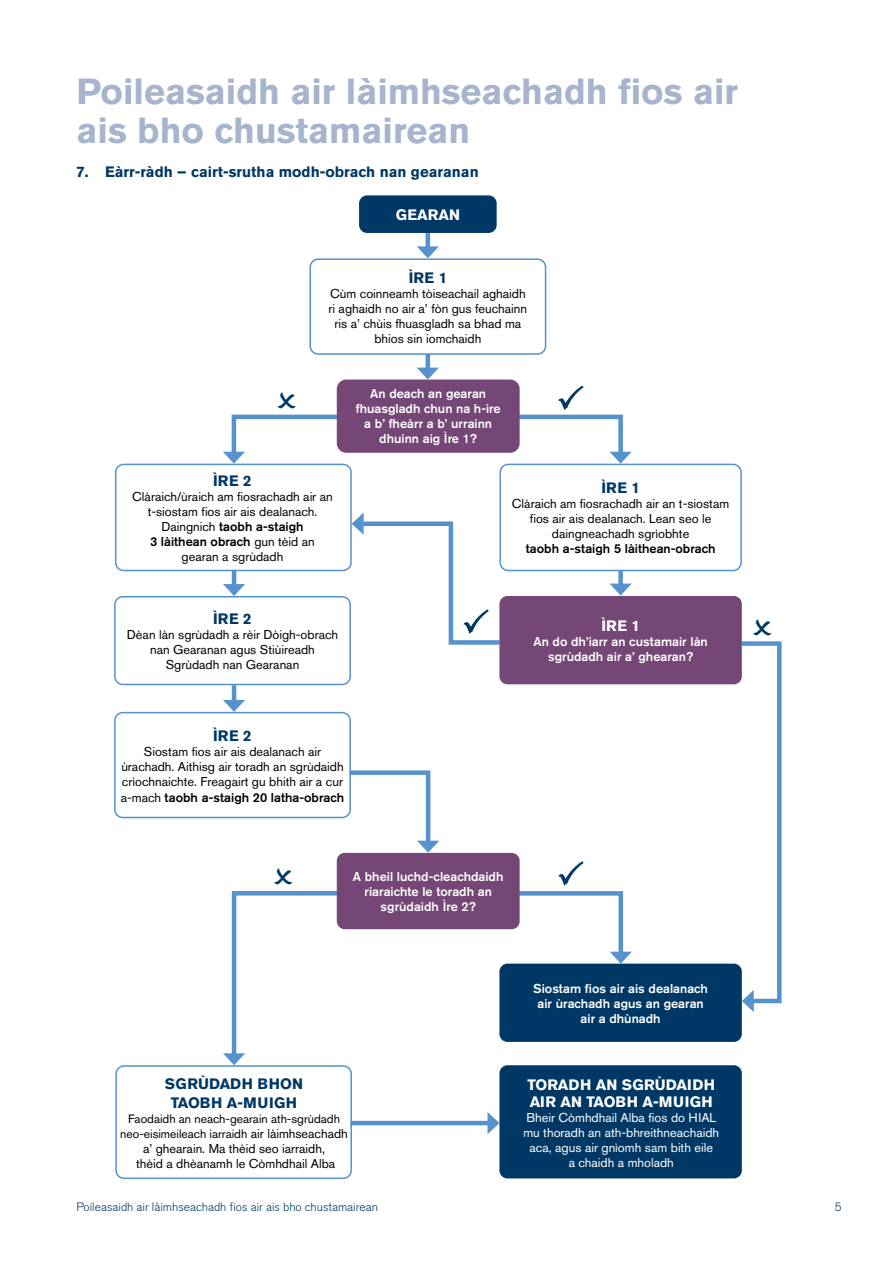
<style>
.page{position:relative;width:893px;height:1263px;background:#fff}
.page>*{position:absolute;margin:0;border:0;box-sizing:border-box;transform-origin:0 0}
.t1{font:700 36px/39px "Akzidenz Grotesk Std";color:#a7b4ce}
.t2{font:700 15px "Akzidenz Grotesk Std";color:#003865}
.t3{font:700 15px/17.2px "Akzidenz Grotesk Std";color:#fff}
.t4{font:700 15px/18.8px "Akzidenz Grotesk Std";letter-spacing:.02em;color:#003865;text-align:center}
.t5{font:12.75px/15px "Akzidenz Grotesk Std";color:#000;text-align:center}
.t6{font:500 12.75px/15px "Akzidenz Grotesk Std";color:#fff;text-align:center}
.t7{font:12.75px/15px "Akzidenz Grotesk Std";color:#fff;text-align:center}
.t8{font:500 12.75px "Akzidenz Grotesk Std";color:#000}
.t9{font:12.15px/15px "Akzidenz Grotesk Std";color:#000;text-align:center}
.t10{font:300 12px "Akzidenz Grotesk Std";color:#003865}
.s1{font-weight:500}
.s2{font-weight:400}
.s3{font-size:12.75px}
</style>
<div class="page">
<hr style="left:350px;top:1121px;width:142px;height:4px;background:#5692ce">
<svg style="left:487px;top:1112px;width:12px;height:22px"></svg>
<svg style="left:345px;top:770px;width:94px;height:83px"></svg>
<hr style="left:232px;top:570px;width:4px;height:18px;background:#5692ce">
<svg style="left:223px;top:584px;width:22px;height:12px"></svg>
<hr style="left:232px;top:685px;width:4px;height:19px;background:#5692ce">
<svg style="left:223px;top:700px;width:22px;height:12px"></svg>
<hr style="left:426px;top:233px;width:4px;height:18px;background:#5692ce">
<svg style="left:417px;top:246px;width:22px;height:12px"></svg>
<hr style="left:426px;top:354px;width:4px;height:18px;background:#5692ce">
<svg style="left:417px;top:368px;width:22px;height:11px"></svg>
<div style="left:618px;top:570px;width:5px;height:18px;background:#5692ce"></div>
<svg style="left:610px;top:584px;width:22px;height:11px"></svg>
<div style="left:309px;top:258px;width:237px;height:97px;border:2px solid #5692ce;border-radius:8px"></div>
<div style="left:115px;top:464px;width:237px;height:107px;border:2px solid #5692ce;border-radius:8px"></div>
<div style="left:114px;top:596px;width:237px;height:89px;border:2px solid #5692ce;border-radius:8px"></div>
<div style="left:337px;top:853px;width:183px;height:76px;background:#754776;border-radius:8px"></div>
<div style="left:114px;top:712px;width:237px;height:106px;border:2px solid #5692ce;border-radius:8px"></div>
<div style="left:499px;top:464px;width:243px;height:107px;border:2px solid #5692ce;border-radius:8px"></div>
<div style="left:499px;top:596px;width:243px;height:88px;background:#754776;border-radius:8px"></div>
<div style="left:499px;top:963px;width:243px;height:79px;background:#003865;border-radius:8px"></div>
<div style="left:115px;top:1065px;width:237px;height:114px;border:2px solid #5692ce;border-radius:8px"></div>
<div style="left:499px;top:1065px;width:243px;height:113px;background:#003865;border-radius:8px"></div>
<div style="left:359px;top:195px;width:138px;height:38px;background:#003865;border-radius:8px"></div>
<div style="left:338px;top:381px;width:180px;height:70px;background:#754776;border-radius:8px"></div>
<div style="left:337px;top:379px;width:183px;height:74px;border:3px solid #754776;border-radius:8px"></div>
<svg style="left:494px;top:385px;width:138px;height:79px"></svg>
<svg style="left:352px;top:513px;width:152px;height:134px"></svg>
<svg style="left:468px;top:861px;width:164px;height:102px"></svg>
<svg style="left:223px;top:392px;width:139px;height:72px"></svg>
<svg style="left:737px;top:618px;width:45px;height:394px"></svg>
<svg style="left:223px;top:867px;width:125px;height:198px"></svg>
<h1 class="t1" style="left:77px;top:72px;width:663px">Poileasaidh air làimhseachadh fios air ais bho chustamairean</h1>
<p class="t2" style="left:77px;top:163px;width:404px">7. Eàrr-ràdh – cairt-srutha modh-obrach nan gearanan</p>
<p class="t3" style="left:396px;top:206px;width:66px">GEARAN</p>
<p class="t2" style="left:409px;top:269px;width:40px">ÌRE 1</p>
<p class="t5" style="left:329px;top:286px;width:200px">Cùm coinneamh tòiseachail aghaidh ri aghaidh no air a’ fòn gus feuchainn ris a’ chùis fhuasgladh sa bhad ma bhios sin iomchaidh</p>
<p class="t2" style="left:213px;top:472px;width:40px">ÌRE 2</p>
<p class="t5" style="left:132px;top:489px;width:202px">Clàraich/ùraich am fiosrachadh air an t-siostam fios air ais dealanach.<br>Daingnich <span class="s1">taobh a-staigh<br>3 làithean obrach</span> gun tèid an gearan a sgrùdadh</p>
<p class="t6" style="left:356px;top:385px;width:147px">An deach an gearan fhuasgladh chun na h-ìre a b’ fheàrr a b’ urrainn dhuinn aig Ìre 1?</p>
<p class="t2" style="left:601px;top:479px;width:40px">ÌRE 1</p>
<p class="t5" style="left:512px;top:496px;width:219px">Clàraich am fiosrachadh air an t-siostam fios air ais dealanach. Lean seo le daingneachadh sgrìobhte</p>
<p class="t8" style="left:526px;top:541px;width:191px">taobh a-staigh 5 làithean-obrach</p>
<p class="t2" style="left:213px;top:610px;width:40px">ÌRE 2</p>
<p class="t5" style="left:127px;top:627px;width:213px">Dèan làn sgrùdadh a rèir Dòigh-obrach nan Gearanan agus Stiùireadh<br>Sgrùdadh nan Gearanan</p>
<p class="t3" style="left:601px;top:617px;width:40px">ÌRE 1</p>
<p class="t6" style="left:533px;top:633px;width:176px">An do dh’iarr an custamair làn sgrùdadh air a’ ghearan?</p>
<p class="t2" style="left:213px;top:727px;width:40px">ÌRE 2</p>
<p class="t5" style="left:121px;top:744px;width:224px">Siostam fios air ais dealanach air ùrachadh. Aithisg air toradh an sgrùdaidh crìochnaichte. Freagairt gu bhith air a cur</p>
<p class="t8" style="left:121px;top:790px;width:225px"><span class="s2">a-mach</span> taobh a-staigh 20 latha-obrach</p>
<p class="t6" style="left:353px;top:869px;width:152px">A bheil luchd-cleachdaidh riaraichte le toradh an sgrùdaidh Ìre 2?</p>
<p class="t4" style="left:165px;top:1075px;width:140px">SGRÙDADH BHON<br>TAOBH A-MUIGH</p>
<p class="t9" style="left:120px;top:1111px;width:229px">Faodaidh an neach-gearain ath-sgrùdadh neo-eisimeileach iarraidh <span class="s3">air làimhseachadh</span></p>
<p class="t5" style="left:136px;top:1141px;width:201px">a’ ghearain. Ma thèid seo iarraidh, thèid a dhèanamh le Còmhdhail Alba</p>
<p class="t6" style="left:533px;top:980px;width:176px">Siostam fios air ais dealanach air ùrachadh agus an gearan air a dhùnadh</p>
<p class="t3" style="left:527px;top:1076px;width:189px">TORADH AN SGRÙDAIDH<br>AIR AN TAOBH A-MUIGH</p>
<p class="t7" style="left:523px;top:1110px;width:197px">Bheir Còmhdhail Alba fios do HIAL mu thoradh an ath-bhreithneachaidh aca, agus air gnìomh sam bith eile<br>a chaidh a mholadh</p>
<p class="t10" style="left:77px;top:1200px;width:303px">Poileasaidh air làimhseachadh fios air ais bho chustamairean</p>
<p class="t10" style="left:835px;top:1200px;width:8px">5</p>
</div>
